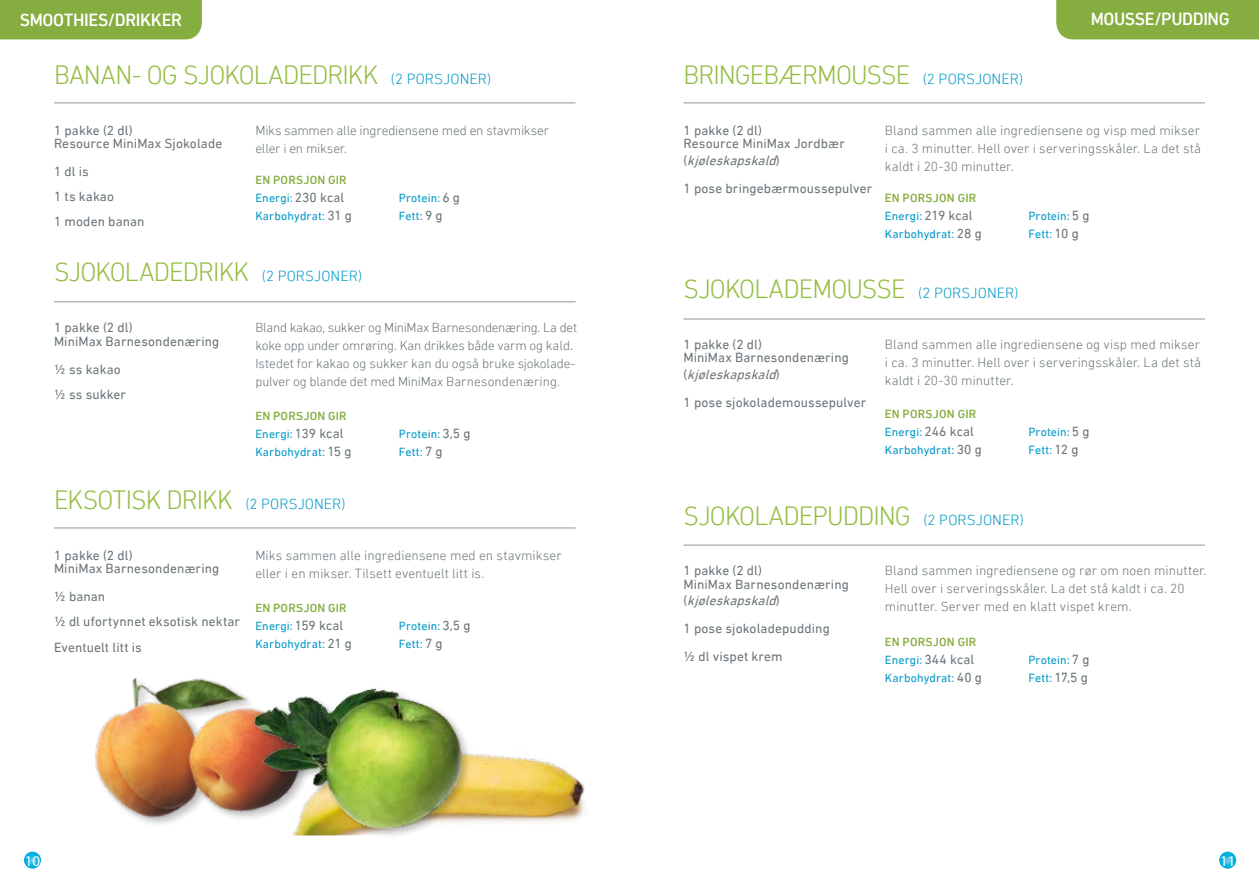
<style>
.page{position:relative;width:1259px;height:893px;background:#fff}
.page>*{position:absolute;margin:0;border:0;box-sizing:border-box;transform-origin:0 0}
.t1{font:300 27px "DIN Next LT Pro";letter-spacing:-.035em;color:#91bd3f}
.t2{font:500 18px "DIN Next LT Pro";letter-spacing:-.02em;color:#fff}
.t3{font:15px "Myriad Pro";color:#fff}
.t4{font:13.5px/13.5px "DIN Next LT Pro";letter-spacing:.005em;color:#6a7479}
.t5{font:300 13.5px/18px "DIN Next LT Pro";letter-spacing:.005em;color:#6a7479}
.t6{font:300 13.5px/18px "DIN Next LT Pro";letter-spacing:-.015em;color:#6a7479}
.t7{font:300 13.35px/18px "DIN Next LT Pro";letter-spacing:-.01em;color:#6a7479}
.t8{font:500 12px/18px "DIN Next LT Pro";letter-spacing:.015em;color:#86ad3f}
.t9{font:12px/18px "DIN Next LT Pro";letter-spacing:.01em;color:#0097c7}
.s1{font-size:15px;color:#009ac7}
.s2{font-weight:400;color:#009ac7}
.s3{font-weight:400;font-size:13.5px;color:#6a7479}
.s4{font-weight:400;color:#0097c7}
.s5{font-size:13.5px;color:#6a7479}
.s6{font-style:italic}
</style>
<div class="page">
<svg style="left:24px;top:852px;width:17px;height:17px"></svg>
<svg style="left:1219px;top:852px;width:17px;height:17px"></svg>
<div style="left:0;top:0;width:202px;height:39px;background:#86ad3f"></div>
<img style="left:487px;top:754px;width:99px;height:69px">
<hr style="left:54px;top:102px;width:521px;height:1px;background:#939598">
<hr style="left:54px;top:301px;width:521px;height:1px;background:#939598">
<hr style="left:54px;top:528px;width:521px;height:1px;background:#939598">
<hr style="left:683px;top:102px;width:522px;height:1px;background:#939598">
<hr style="left:683px;top:319px;width:522px;height:1px;background:#939598">
<hr style="left:683px;top:545px;width:522px;height:1px;background:#939598">
<img style="left:95px;top:677px;width:138px;height:147px">
<img style="left:233px;top:687px;width:254px;height:149px">
<div style="left:1056px;top:0;width:203px;height:39px;background:#86ad3f"></div>
<h2 class="t2" style="left:20px;top:9px;width:164px">SMOOTHIES/DRIKKER</h2>
<h1 class="t1" style="left:54px;top:59px;width:439px">BANAN- OG SJOKOLADEDRIKK <span class="s1">(2 PORSJONER)</span></h1>
<p class="t4" style="left:54px;top:123px;width:170px">1 pakke (2 dl)<br>Resource MiniMax Sjokolade</p>
<p class="t4" style="left:54px;top:159px;width:92px;line-height:25px">1 dl is<br>1 ts kakao<br>1 moden banan</p>
<p class="t6" style="left:255px;top:121px;width:295px">Miks sammen alle ingrediensene med en stavmikser eller i en mikser.</p>
<p class="t8" style="left:255px;top:170px;width:98px">EN PORSJON GIR<br><span class="s2">Energi:</span> <span class="s3">230 kcal<br></span><span class="s4">Karbohydrat:</span> <span class="s3">31 g</span></p>
<p class="t9" style="left:399px;top:188px;width:63px">Protein: <span class="s5">6 g<br></span>Fett: <span class="s5">9 g</span></p>
<h1 class="t1" style="left:54px;top:257px;width:310px">SJOKOLADEDRIKK <span class="s1">(2 PORSJONER)</span></h1>
<p class="t4" style="left:54px;top:320px;width:167px">1 pakke (2 dl)<br>MiniMax Barnesondenæring</p>
<p class="t4" style="left:54px;top:356px;width:74px;line-height:25px">½ ss kakao ½ ss sukker</p>
<p class="t7" style="left:255px;top:318px;width:323px">Bland kakao, sukker og MiniMax Barnesondenæring. La det koke opp under omrøring. Kan drikkes både varm og kald.<br>Istedet for kakao og sukker kan du også bruke sjokolade&shy;pulver og blande det med MiniMax Barnesondenæring.</p>
<p class="t8" style="left:255px;top:406px;width:98px">EN PORSJON GIR<br><span class="s2">Energi:</span> <span class="s3">139 kcal<br></span><span class="s4">Karbohydrat:</span> <span class="s3">15 g</span></p>
<p class="t9" style="left:399px;top:424px;width:73px">Protein: <span class="s5">3,5 g<br></span>Fett: <span class="s5">7 g</span></p>
<h1 class="t1" style="left:54px;top:484px;width:293px">EKSOTISK DRIKK <span class="s1">(2 PORSJONER)</span></h1>
<p class="t4" style="left:54px;top:548px;width:167px">1 pakke (2 dl)<br>MiniMax Barnesondenæring</p>
<p class="t4" style="left:54px;top:584px;width:188px;line-height:25px">½ banan<br>½ dl ufortynnet eksotisk nektar<br>Eventuelt litt is</p>
<p class="t5" style="left:255px;top:546px;width:308px">Miks sammen alle ingrediensene med en stavmikser eller i en mikser. Tilsett eventuelt litt is.</p>
<p class="t8" style="left:255px;top:599px;width:98px">EN PORSJON GIR<br><span class="s2">Energi:</span> <span class="s3">159 kcal<br></span><span class="s4">Karbohydrat:</span> <span class="s3">21 g</span></p>
<p class="t9" style="left:399px;top:616px;width:73px">Protein: <span class="s5">3,5 g<br></span>Fett: <span class="s5">7 g</span></p>
<h2 class="t2" style="left:1090px;top:9px;width:140px">MOUSSE/PUDDING</h2>
<h1 class="t1" style="left:683px;top:59px;width:341px">BRINGEBÆRMOUSSE <span class="s1">(2 PORSJONER)</span></h1>
<p class="t4" style="left:683px;top:123px;width:163px">1 pakke (2 dl)<br>Resource MiniMax Jordbær</p>
<p class="t4" style="left:683px;top:146px;width:190px;line-height:28.2px">( <span class="s6">kjøleskapskald</span>)<br>1 pose bringebærmoussepulver</p>
<p class="t5" style="left:885px;top:121px;width:318px;text-align:justify">Bland sammen alle ingrediensene og visp med mikser i ca. 3 minutter. Hell over i serveringsskåler. La det stå kaldt i 20-30 minutter.</p>
<p class="t8" style="left:885px;top:189px;width:98px">EN PORSJON GIR<br><span class="s2">Energi:</span> <span class="s3">219 kcal<br></span><span class="s4">Karbohydrat:</span> <span class="s3">28 g</span></p>
<p class="t9" style="left:1028px;top:207px;width:63px">Protein: <span class="s5">5 g<br></span>Fett: <span class="s5">10 g</span></p>
<h1 class="t1" style="left:683px;top:273px;width:336px">SJOKOLADEMOUSSE <span class="s1">(2 PORSJONER)</span></h1>
<p class="t4" style="left:683px;top:337px;width:167px">1 pakke (2 dl)<br>MiniMax Barnesondenæring</p>
<p class="t4" style="left:683px;top:360px;width:184px;line-height:28.2px">( <span class="s6">kjøleskapskald</span>)<br>1 pose sjokolademoussepulver</p>
<p class="t5" style="left:885px;top:335px;width:318px;text-align:justify">Bland sammen alle ingrediensene og visp med mikser i ca. 3 minutter. Hell over i serveringsskåler. La det stå kaldt i 20-30 minutter.</p>
<p class="t8" style="left:885px;top:405px;width:99px">EN PORSJON GIR<br><span class="s2">Energi:</span> <span class="s3">246 kcal<br></span><span class="s4">Karbohydrat:</span> <span class="s3">30 g</span></p>
<p class="t9" style="left:1028px;top:423px;width:63px">Protein: <span class="s5">5 g<br></span>Fett: <span class="s5">12 g</span></p>
<h1 class="t1" style="left:683px;top:500px;width:342px">SJOKOLADEPUDDING <span class="s1">(2 PORSJONER)</span></h1>
<p class="t4" style="left:683px;top:564px;width:167px">1 pakke (2 dl)<br>MiniMax Barnesondenæring</p>
<p class="t4" style="left:683px;top:587px;width:148px;line-height:27.8px">( <span class="s6">kjøleskapskald</span>)<br>1 pose sjokoladepudding ½ dl vispet krem</p>
<p class="t5" style="left:885px;top:562px;width:323px">Bland sammen ingrediensene og rør om noen minutter.<br>Hell over i serveringsskåler. La det stå kaldt i ca. 20 minutter. Server med en klatt vispet krem.</p>
<p class="t8" style="left:885px;top:633px;width:99px">EN PORSJON GIR<br><span class="s2">Energi:</span> <span class="s3">344 kcal<br></span><span class="s4">Karbohydrat:</span> <span class="s3">40 g</span></p>
<p class="t9" style="left:1028px;top:651px;width:63px">Protein: <span class="s5">7 g<br></span>Fett: <span class="s5">17,5 g</span></p>
<p class="t3" style="left:25px;top:852px;width:17px">10</p>
<p class="t3" style="left:1220px;top:852px;width:17px">11</p>
</div>
